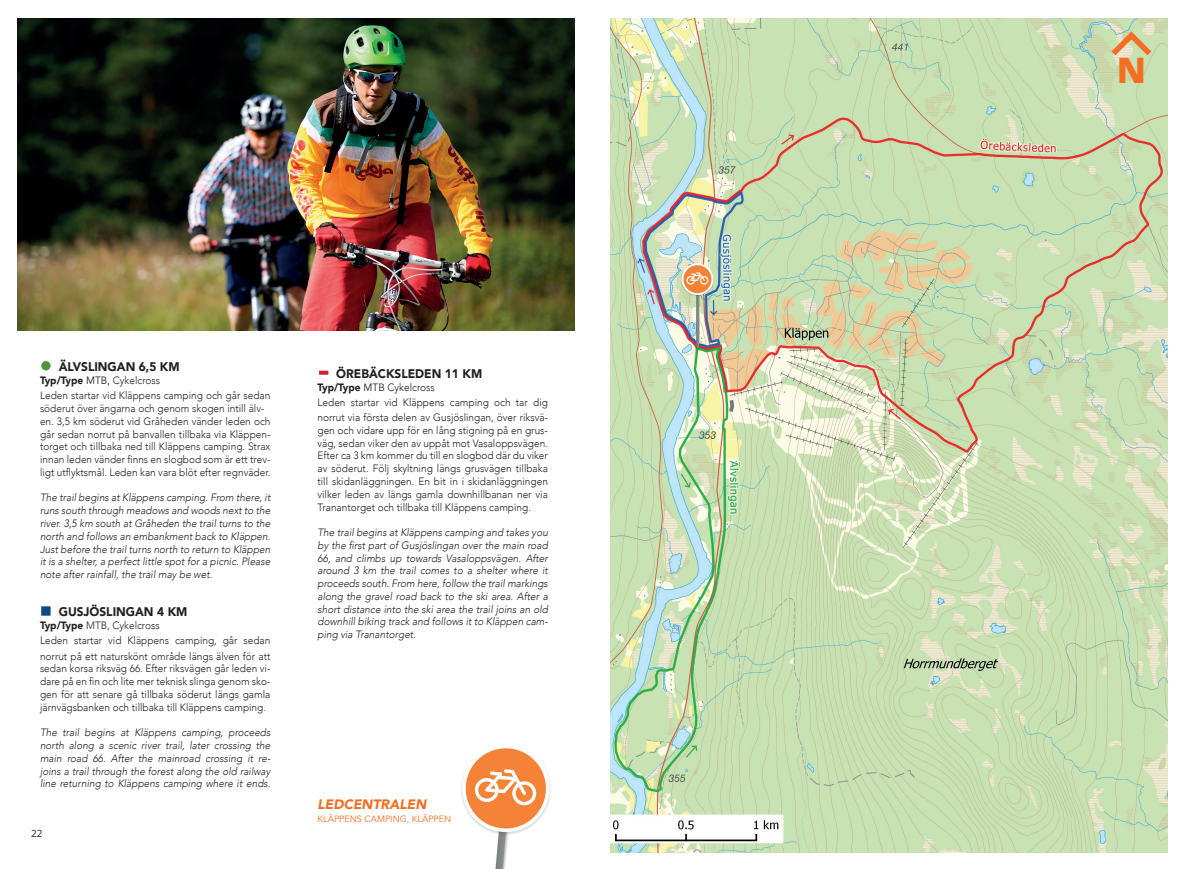
<style>
.page{position:relative;width:1184px;height:869px;background:#fff}
.page>*{position:absolute;margin:0;border:0;box-sizing:border-box;transform-origin:0 0}
.t1{font:800 35.12px "Open Sans";color:#f36e21}
.t2{font:italic 900 13.62px "Avenir";color:#f36e21}
.t3{font:900 12.5px "Avenir";color:#231f20;scale:.95 1}
.t4{font:300 10.62px/12.8px "Avenir";color:#231f20;scale:.95 1}
.t5{font:italic 300 10.62px/12.8px "Avenir";color:#231f20;text-align:justify;scale:.95 1}
.t6{font:10px "Open Sans";color:#231f20}
.t7{font:9.12px "Avenir";color:#f36e21}
.s1{font-weight:900}
.s2{font-weight:400}
</style>
<div class="page">
<img style="left:18px;top:18px;width:556px;height:312px">
<svg style="left:41px;top:360px;width:10px;height:11px"></svg>
<div style="left:40px;top:359px;width:12px;height:12px;border:1px solid #fff;border-radius:50%"></div>
<svg style="left:462px;top:748px;width:89px;height:120px"></svg>
<div style="left:318px;top:369px;width:12px;height:7px;background:#d0202d;border:1px solid #fff"></div>
<div style="left:40px;top:604px;width:12px;height:12px;background:#0f4984;border:1px solid #fff"></div>
<img style="left:611px;top:19px;width:556px;height:832px">
<svg style="left:1105px;top:27px;width:52px;height:34px;background:#d4cda0"></svg>
<hr style="left:696px;top:284px;width:4px;height:66px;background:#26aa49">
<div style="left:681px;top:263px;width:33px;height:33px;background:#231f20;opacity:.2"></div>
<svg style="left:682px;top:264px;width:30px;height:30px"></svg>
<div style="left:681px;top:263px;width:32px;height:32px;border:2px solid #fff;border-radius:50%"></div>
<svg style="left:686px;top:272px;width:22px;height:77px;background:#c8b4a1"></svg>
<p class="t3" style="left:59px;top:356px;width:129px">ÄLVSLINGAN 6,5 KM</p>
<p class="t4" style="left:40px;top:372px;width:244px;line-height:15.2px"><span class="s1">Typ/Type</span> <span class="s2">MTB,</span> Cykelcross<br>Leden startar vid Kläppens camping och går sedan</p>
<p class="t4" style="left:40px;top:402px;width:244px">söderut över ängarna och genom skogen intill älv&shy;en. 3,5 km söderut vid Gråheden vänder leden och går sedan norrut på banvallen tillbaka via Kläppen&shy;torget och tillbaka ned till Kläppens camping. Strax innan leden vänder finns en slogbod som är ett trev&shy;ligt utflyktsmål. Leden kan vara blöt efter regnväder.</p>
<p class="t5" style="left:40px;top:491px;width:244px">The trail begins at Kläppens camping. From there, it runs south through meadows and woods next to the river. 3,5 km south at Gråheden the trail turns to the north and follows an embankment back to Kläppen.<br>Just before the trail turns north to return to Kläppen it is a shelter, a perfect little spot for a picnic. Please note after rainfall, the trail may be wet.</p>
<p class="t3" style="left:59px;top:601px;width:137px">GUSJÖSLINGAN 4 KM</p>
<p class="t4" style="left:40px;top:617px;width:244px;line-height:15.2px"><span class="s1">Typ/Type</span> MTB, Cykelcross<br>Leden startar vid Kläppens camping, går sedan norrut på ett naturskönt område längs älven för att</p>
<p class="t4" style="left:40px;top:662px;width:244px;text-align:justify">sedan korsa riksväg 66. Efter riksvägen går leden vi&shy;dare på en fin och lite mer teknisk slinga genom sko&shy;gen för att senare gå tillbaka söderut längs gamla järnvägsbanken och tillbaka till Kläppens camping.</p>
<p class="t5" style="left:40px;top:725px;width:244px">The trail begins at Kläppens camping, proceeds north along a scenic river trail, later crossing the main road 66. After the mainroad crossing it re&shy;joins a trail through the forest along the old railway line returning to Kläppens camping where it ends.</p>
<p class="t6" style="left:31px;top:825px;width:13px">22</p>
<p class="t3" style="left:336px;top:362px;width:155px">ÖREBÄCKSLEDEN 11 KM</p>
<p class="t4" style="left:317px;top:379px;width:244px;line-height:15.2px"><span class="s1">Typ/Type</span> <span class="s2">MTB</span> Cykelcross<br>Leden startar vid Kläppens camping och tar dig norrut via första delen av Gusjöslingan, över riksvä-</p>
<p class="t4" style="left:317px;top:423px;width:244px;text-align:justify">gen och vidare upp för en lång stigning på en grus&shy;väg, sedan viker den av uppåt mot Vasaloppsvägen.<br>Efter ca 3 km kommer du till en slogbod där du viker av söderut. Följ skyltning längs grusvägen tillbaka till skidanläggningen. En bit in i skidanläggningen vilker leden av längs gamla downhillbanan ner via Tranantorget och tillbaka till Kläppens camping.</p>
<p class="t5" style="left:317px;top:525px;width:244px">The trail begins at Kläppens camping and takes you by the first part of Gusjöslingan over the main road 66, and climbs up towards Vasaloppsvägen. After around 3 km the trail comes to a shelter where it proceeds south. From here, follow the trail markings along the gravel road back to the ski area. After a short distance into the ski area the trail joins an old downhill biking track and follows it to Kläppen cam&shy;ping via Tranantorget.</p>
<p class="t2" style="left:317px;top:792px;width:110px">LEDCENTRALEN</p>
<p class="t7" style="left:317px;top:813px;width:135px">KLÄPPENS CAMPING, KLÄPPEN</p>
<h1 class="t1" style="left:1116px;top:44px;width:31px">N</h1>
</div>
